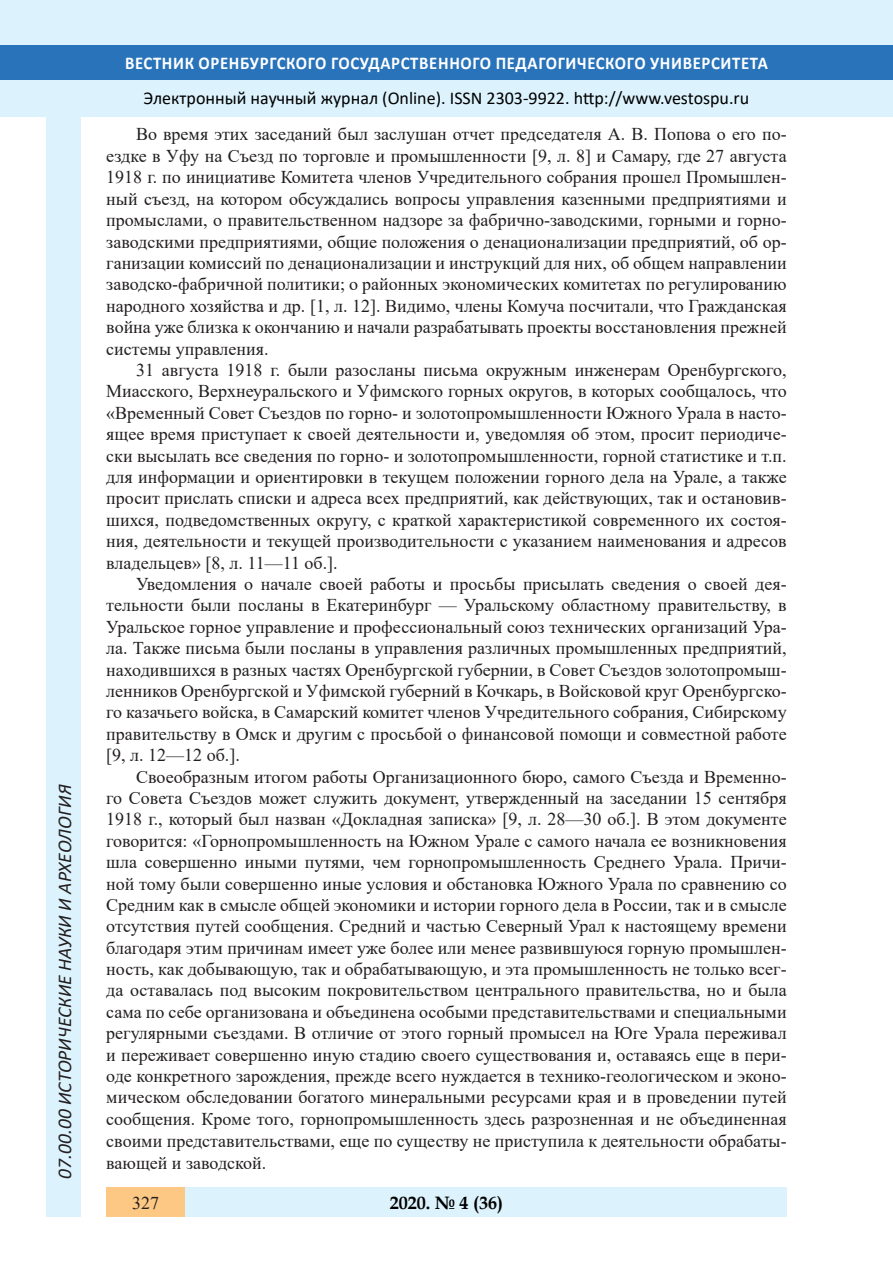
<style>
.page{position:relative;width:893px;height:1263px;background:#fff}
.page>*{position:absolute;margin:0;border:0;box-sizing:border-box;transform-origin:0 0}
.t1{font:italic 19.5px "Calibri";color:#231f20}
.Стиль2{font:18px/21.5px "Times New Roman";color:#231f20;text-align:justify}
.t2{font:18px "Calibri";color:#000}
.t3{font:700 18px "Calibri";letter-spacing:.04em;color:#fff;scale:.93 1}
.t4{font:700 18px "Book Antiqua";color:#000}
</style>
<div class="page">
<div style="left:0;top:0;width:893px;height:116px;background:#dcf2fc"></div>
<div style="left:0;top:45px;width:893px;height:34px;background:#2873ba"></div>
<div style="left:47px;top:116px;width:34px;height:1101px;background:#dcf2fc"></div>
<div style="left:106px;top:1188px;width:681px;height:29px;background:#dcf2fc"></div>
<div style="left:106px;top:1188px;width:79px;height:29px;background:#fdc784"></div>
<p class="t1" style="left:51px;top:1179px;width:395px;rotate:-90deg">07.00.00 ИСТОРИЧЕСКИЕ НАУКИ И АРХЕОЛОГИЯ</p>
<p class="t1" style="left:51px;top:1105px;width:206px;rotate:-90deg">БИОЛОГИЧЕСКИЕ НАУКИ</p>
<p class="t1" style="left:51px;top:1169px;width:11px;rotate:-90deg">3</p>
<p class="t3" style="left:125px;top:50px;width:693px">ВЕСТНИК ОРЕНБУРГСКОГО ГОСУДАРСТВЕННОГО ПЕДАГОГИЧЕСКОГО УНИВЕРСИТЕТА</p>
<p class="t2" style="left:144px;top:85px;width:607px">Электронный научный журнал (Online). ISSN 2303-9922. http://www.vestospu.ru</p>
<p class="t2" style="left:583px;top:85px;width:13px">t</p>
<p class="t2" style="left:583px;top:85px;width:13px">t</p>
<p class="Стиль2" style="left:106px;top:123px;width:682px;text-indent:30px">Во время этих заседаний был заслушан отчет председателя А. В. Попова о его по&shy;ездке в Уфу на Съезд по торговле и промышленности [9, л. 8] и Самару, где 27 августа 1918 г. по инициативе Комитета членов Учредительного собрания прошел Промышлен&shy;ный съезд, на котором обсуждались вопросы управления казенными предприятиями и промыслами, о правительственном надзоре за фабрично-заводскими, горными и горно&shy;заводскими предприятиями, общие положения о денационализации предприятий, об ор&shy;ганизации комиссий по денационализации и инструкций для них, об общем направлении заводско-фабричной политики; о районных экономических комитетах по регулированию народного хозяйства и др. [1, л. 12]. Видимо, члены Комуча посчитали, что Гражданская война уже близка к окончанию и начали разрабатывать проекты восстановления прежней системы управления.</p>
<p class="Стиль2" style="left:106px;top:359px;width:682px;text-indent:30px">31 августа 1918 г. были разосланы письма окружным инженерам Оренбургского, Миасского, Верхнеуральского и Уфимского горных округов, в которых сообщалось, что «Временный Совет Съездов по горно- и золотопромышленности Южного Урала в насто&shy;ящее время приступает к своей деятельности и, уведомляя об этом, просит периодиче&shy;ски высылать все сведения по горно- и золотопромышленности, горной статистике и т.п. для информации и ориентировки в текущем положении горного дела на Урале, а также просит прислать списки и адреса всех предприятий, как действующих, так и остановив&shy;шихся, подведомственных округу, с краткой характеристикой современного их состоя&shy;ния, деятельности и текущей производительности с указанием наименования и адресов владельцев» [8, л. 11—11 об.].</p>
<p class="Стиль2" style="left:106px;top:573px;width:682px;text-indent:30px">Уведомления о начале своей работы и просьбы присылать сведения о своей дея&shy;тельности были посланы в Екатеринбург — Уральскому областному правительству, в Уральское горное управление и профессиональный союз технических организаций Ура&shy;ла. Также письма были посланы в управления различных промышленных предприятий, находившихся в разных частях Оренбургской губернии, в Совет Съездов золотопромыш&shy;ленников Оренбургской и Уфимской губерний в Кочкарь, в Войсковой круг Оренбургско&shy;го казачьего войска, в Самарский комитет членов Учредительного собрания, Сибирскому правительству в Омск и другим с просьбой о финансовой помощи и совместной работе [9, л. 12—12 об.].</p>
<p class="Стиль2" style="left:106px;top:765px;width:682px;text-indent:30px">Своеобразным итогом работы Организационного бюро, самого Съезда и Временно&shy;го Совета Съездов может служить документ, утвержденный на заседании 15 сентября 1918 г., который был назван «Докладная записка» [9, л. 28—30 об.]. В этом документе говорится: «Горнопромышленность на Южном Урале с самого начала ее возникновения шла совершенно иными путями, чем горнопромышленность Среднего Урала. Причи&shy;ной тому были совершенно иные условия и обстановка Южного Урала по сравнению со Средним как в смысле общей экономики и истории горного дела в России, так и в смысле отсутствия путей сообщения. Средний и частью Северный Урал к настоящему времени благодаря этим причинам имеет уже более или менее развившуюся горную промышлен&shy;ность, как добывающую, так и обрабатывающую, и эта промышленность не только всег&shy;да оставалась под высоким покровительством центрального правительства, но и была сама по себе организована и объединена особыми представительствами и специальными регулярными съездами. В отличие от этого горный промысел на Юге Урала переживал и переживает совершенно иную стадию своего существования и, оставаясь еще в пери&shy;оде конкретного зарождения, прежде всего нуждается в технико-геологическом и эконо&shy;мическом обследовании богатого минеральными ресурсами края и в проведении путей сообщения. Кроме того, горнопромышленность здесь разрозненная и не объединенная своими представительствами, еще по существу не приступила к деятельности обрабаты&shy;вающей и заводской.</p>
<p class="t4" style="left:390px;top:1190px;width:115px">2020. № 4 (36)</p>
<p class="Стиль2" style="left:132px;top:1191px;width:28px">327</p>
<p class="t4" style="left:460px;top:1190px;width:10px">2</p>
<p class="t4" style="left:408px;top:1190px;width:19px">18</p>
<p class="t4" style="left:460px;top:1190px;width:39px">1 25</p>
</div>
